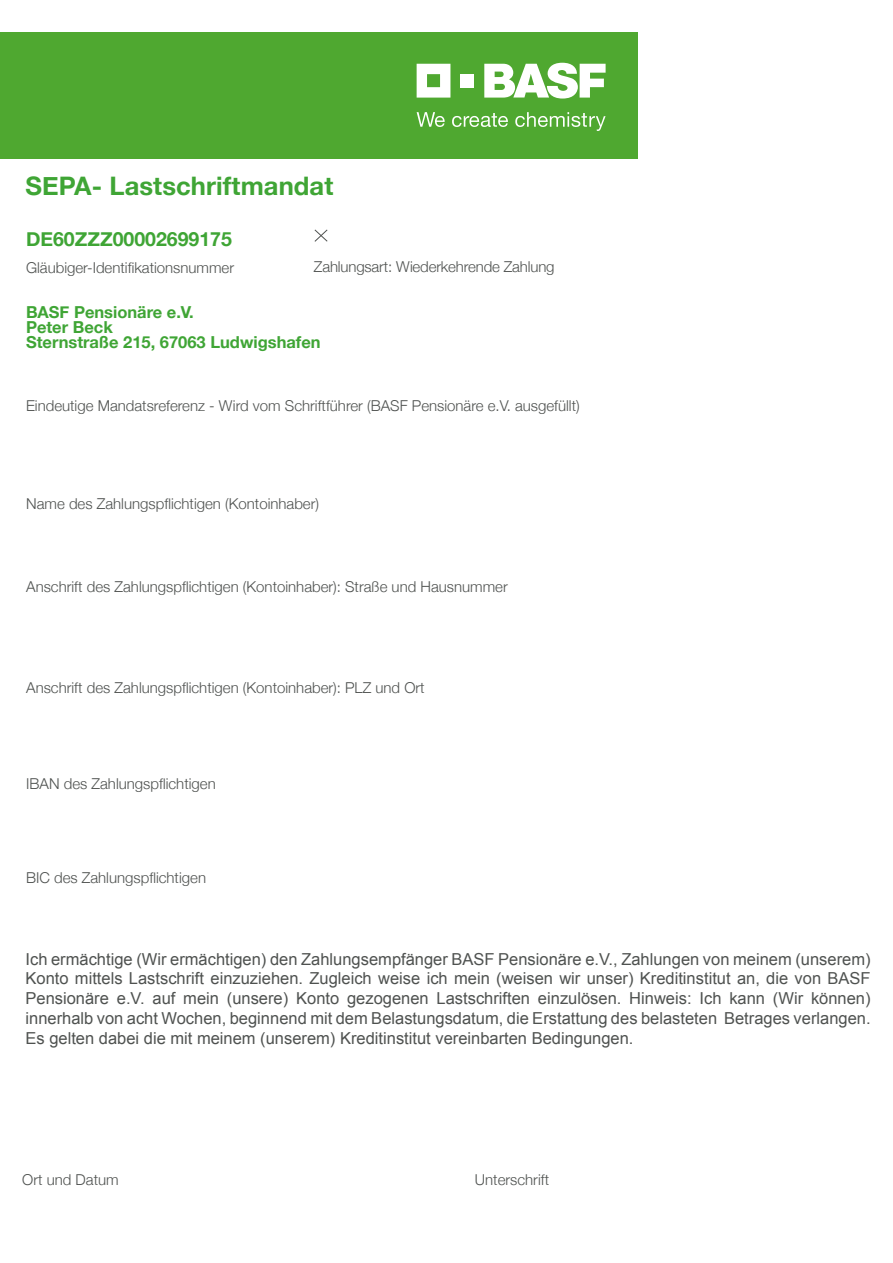
<style>
.page{position:relative;width:893px;height:1263px;background:#fff}
.page>*{position:absolute;margin:0;border:0;box-sizing:border-box;transform-origin:0 0}
.t1{font:700 25.5px "Helvetica Neue";letter-spacing:.005em;color:#3fa535}
.t2{font:700 19.5px "Helvetica Neue";color:#3fa535}
.t3{font:16.5px/19.8px "Arial";color:#4f5250;text-align:justify}
.t4{font:700 16.5px/15px "Helvetica Neue";color:#3fa535}
.t5{font:300 15px "Helvetica Neue";color:#4f5250}
</style>
<div class="page">
<svg style="left:314px;top:229px;width:14px;height:13px"></svg>
<div style="left:0;top:32px;width:638px;height:126px;background:#4fa830"></div>
<svg style="left:417px;top:64px;width:33px;height:34px"></svg>
<div style="left:461px;top:74px;width:13px;height:13px;background:#fff"></div>
<svg style="left:484px;top:63px;width:122px;height:36px"></svg>
<svg style="left:417px;top:112px;width:28px;height:15px"></svg>
<svg style="left:452px;top:113px;width:56px;height:14px"></svg>
<svg style="left:515px;top:112px;width:91px;height:19px"></svg>
<h1 class="t1" style="left:26px;top:166px;width:309px">SEPA- Lastschriftmandat</h1>
<p class="t2" style="left:26px;top:224px;width:207px">DE60ZZZ00002699175</p>
<p class="t5" style="left:26px;top:255px;width:210px">Gläubiger-Identifikationsnummer</p>
<p class="t5" style="left:314px;top:254px;width:242px">Zahlungsart: Wiederkehrende Zahlung</p>
<p class="t4" style="left:26px;top:305px;width:296px">BASF Pensionäre e.V.<br>Peter Beck<br>Sternstraße 215, 67063 Ludwigshafen</p>
<p class="t5" style="left:26px;top:394px;width:555px">Eindeutige Mandatsreferenz - Wird vom Schriftführer (BASF Pensionäre e.V. ausgefüllt)</p>
<p class="t5" style="left:26px;top:491px;width:294px">Name des Zahlungspflichtigen (Kontoinhaber)</p>
<p class="t5" style="left:26px;top:574px;width:483px">Anschrift des Zahlungspflichtigen (Kontoinhaber): Straße und Hausnummer</p>
<p class="t5" style="left:26px;top:675px;width:400px">Anschrift des Zahlungspflichtigen (Kontoinhaber): PLZ und Ort</p>
<p class="t5" style="left:26px;top:771px;width:191px">IBAN des Zahlungspflichtigen</p>
<p class="t5" style="left:26px;top:866px;width:182px">BIC des Zahlungspflichtigen</p>
<p class="t3" style="left:26px;top:949px;width:847px">Ich ermächtige (Wir ermächtigen) den Zahlungsempfänger BASF Pensionäre e.V., Zahlungen von meinem (unserem)<br>Konto mittels Lastschrift einzuziehen. Zugleich weise ich mein (weisen wir unser) Kreditinstitut an, die von BASF Pensionäre e.V. auf mein (unsere) Konto gezogenen Lastschriften einzulösen. Hinweis: Ich kann (Wir können) innerhalb von acht Wochen, beginnend mit dem Belastungsdatum, die Erstattung des belasteten Betrages verlangen.<br>Es gelten dabei die mit meinem (unserem) Kreditinstitut vereinbarten Bedingungen.</p>
<p class="t5" style="left:22px;top:1168px;width:98px">Ort und Datum</p>
<p class="t5" style="left:475px;top:1168px;width:76px">Unterschrift</p>
</div>
